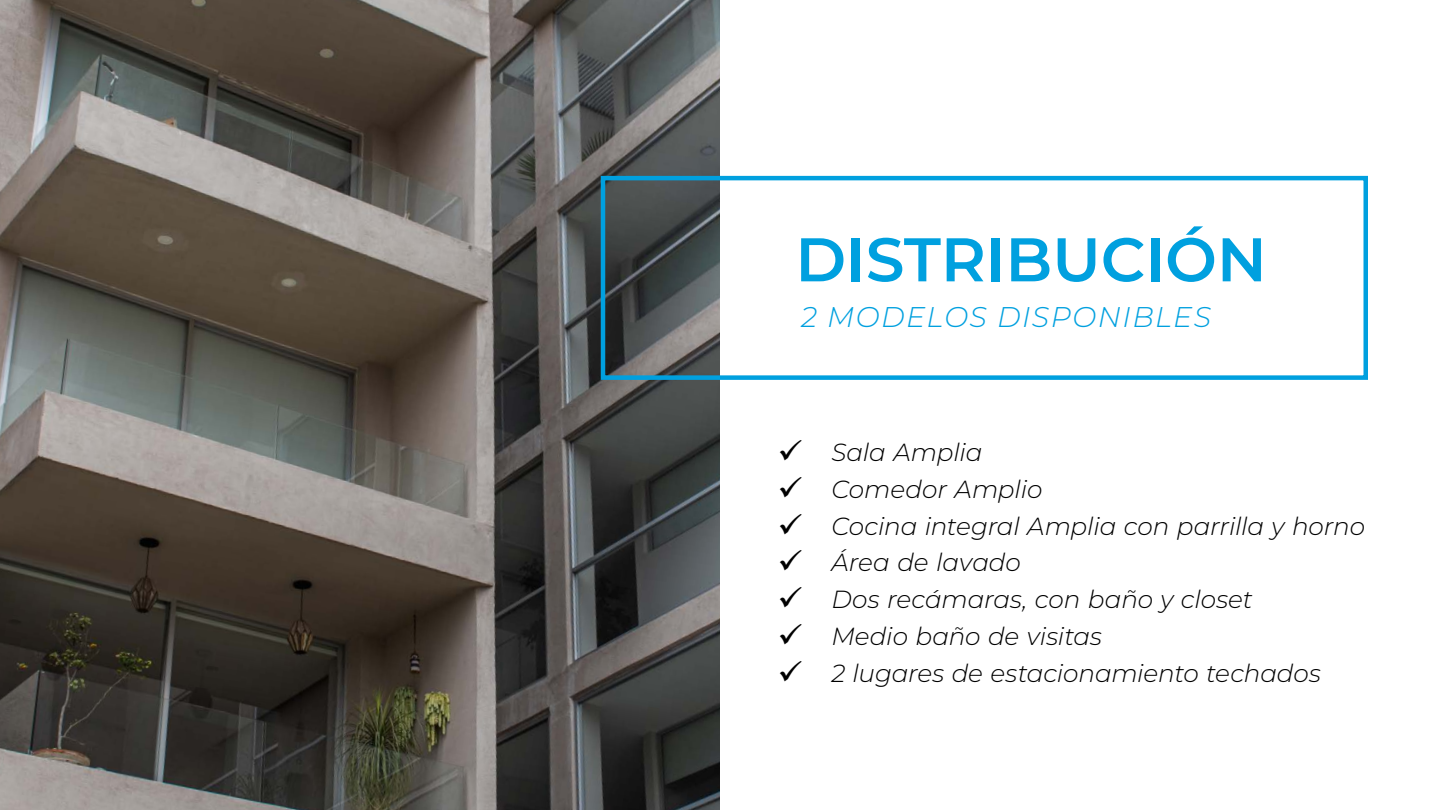
<style>
.page{position:relative;width:1440px;height:810px;background:#fff}
.page>*{position:absolute;margin:0;border:0;box-sizing:border-box;transform-origin:0 0}
.t1{font:600 61.5px "Montserrat";color:#00a0df}
.t2{font:italic 300 28.5px "Montserrat";letter-spacing:.05em;color:#00a0df}
.t3{font:italic 300 24.75px/36.8px "Montserrat";letter-spacing:-.005em;color:#000}
</style>
<div class="page">
<img style="left:0;top:0;width:720px;height:810px">
<div style="left:601px;top:176px;width:767px;height:204px;border:4px solid #00a0df"></div>
<h1 class="t1" style="left:795px;top:219px;width:473px">DISTRIBUCIÓN</h1>
<p class="t2" style="left:801px;top:297px;width:412px">2 MODELOS DISPONIBLES</p>
<p class="t3" style="left:831px;top:433px;width:535px">Sala Amplia<br>Comedor Amplio<br>Cocina integral Amplia con parrilla y horno<br>Área de lavado<br>Dos recámaras, con baño y closet<br>Medio baño de visitas<br>2 lugares de estacionamiento techados</p>
</div>
